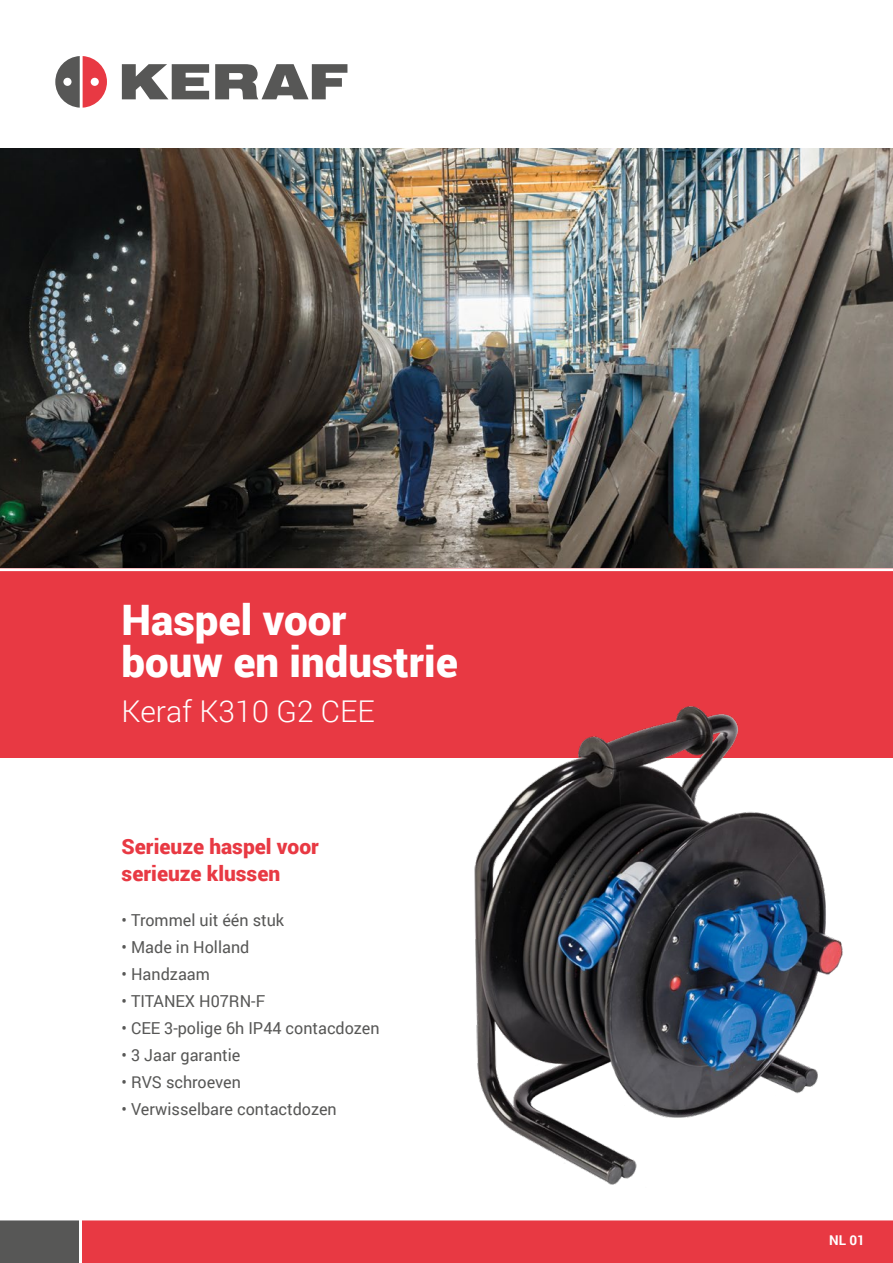
<style>
.page{position:relative;width:893px;height:1263px;background:#fff}
.page>*{position:absolute;margin:0;border:0;box-sizing:border-box;transform-origin:0 0}
.t1{font:900 42px/42px "Roboto";color:#fff}
.t2{font:300 30px "Roboto";color:#fff}
.t3{font:900 21px/27px "Roboto";color:#e83943}
.t4{font:16.5px "Roboto";color:#575756}
.t5{font:700 13.5px "Roboto";color:#fff}
</style>
<div class="page">
<img style="left:0;top:149px;width:893px;height:419px">
<div style="left:0;top:568px;width:893px;height:190px;background:#e83943"></div>
<div style="left:0;top:1220px;width:81px;height:43px;background:#575756"></div>
<div style="left:81px;top:1220px;width:812px;height:43px;background:#e83943"></div>
<hr style="left:80px;top:1220px;width:2px;height:43px;background:#fff">
<hr style="left:0;top:568px;width:893px;height:3px;background:#fff">
<img style="left:474px;top:706px;width:369px;height:479px">
<svg style="left:55px;top:56px;width:52px;height:52px"></svg>
<svg style="left:122px;top:64px;width:87px;height:35px"></svg>
<svg style="left:215px;top:64px;width:132px;height:35px"></svg>
<h1 class="t1" style="left:122px;top:597px;width:338px">Haspel voor bouw en industrie</h1>
<h2 class="t2" style="left:122px;top:691px;width:255px">Keraf K310 G2 CEE</h2>
<p class="t3" style="left:122px;top:833px;width:199px">Serieuze haspel voor serieuze klussen</p>
<p class="t4" style="left:122px;top:909px;width:164px">• Trommel uit één stuk</p>
<p class="t4" style="left:122px;top:936px;width:129px">• Made in Holland</p>
<p class="t4" style="left:122px;top:963px;width:90px">• Handzaam</p>
<p class="t4" style="left:122px;top:990px;width:145px">• TITANEX H07RN-F</p>
<p class="t4" style="left:122px;top:1017px;width:259px">• CEE 3-polige 6h IP44 contacdozen</p>
<p class="t4" style="left:122px;top:1044px;width:120px">• 3 Jaar garantie</p>
<p class="t4" style="left:122px;top:1071px;width:121px">• RVS schroeven</p>
<p class="t4" style="left:122px;top:1098px;width:217px">• Verwisselbare contactdozen</p>
<p class="t5" style="left:829px;top:1231px;width:37px">NL 01</p>
</div>
